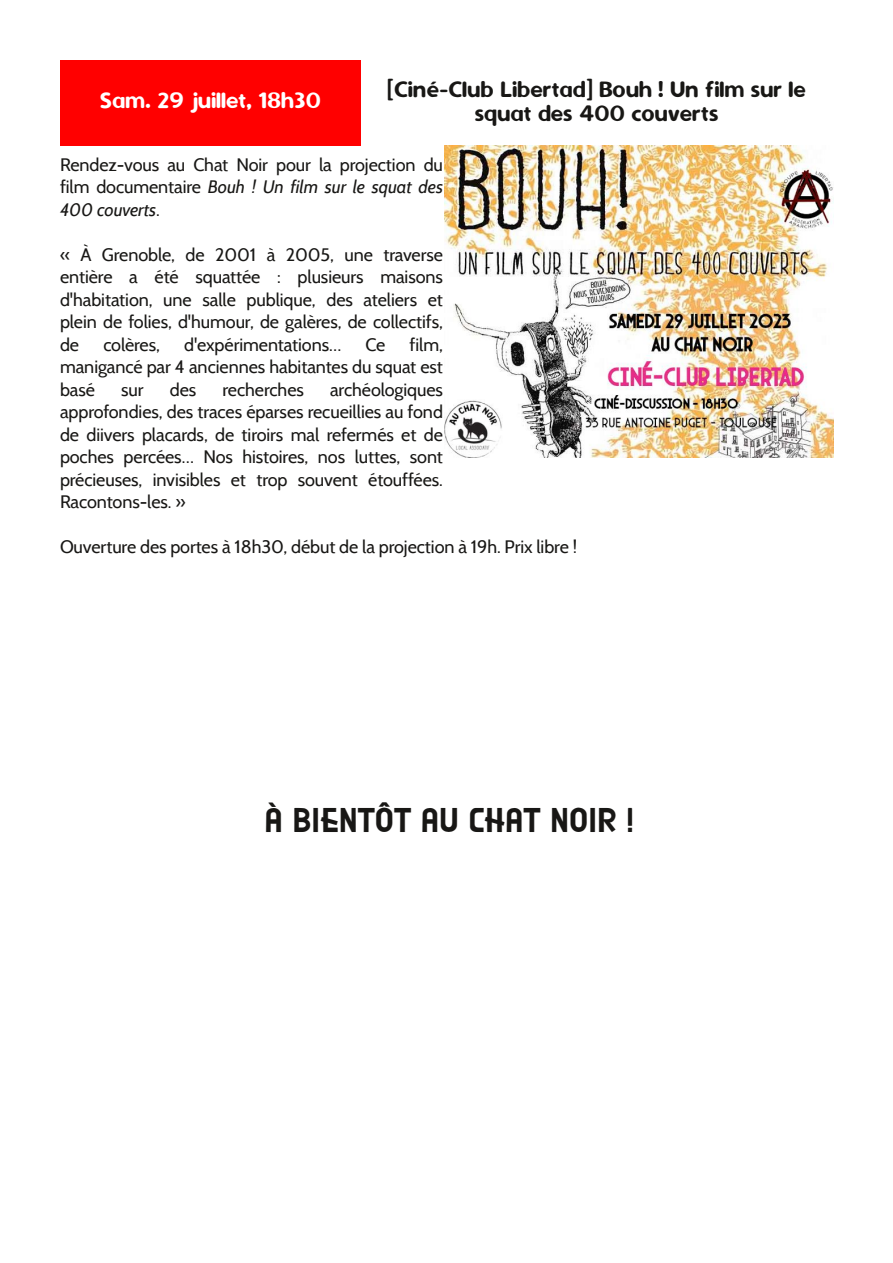
<style>
.page{position:relative;width:893px;height:1263px;background:#fff}
.page>*{position:absolute;margin:0;border:0;box-sizing:border-box;transform-origin:0 0}
.t1{font:34.5px "Madrid AMA Regular";letter-spacing:-.005em;color:#181715}
.t2{font:25.5px/24px "Dyuthi";color:#181715;text-align:center}
.t3{font:25.5px "Dyuthi";color:#fff}
.t4{font:18px/22.5px "Cabin";letter-spacing:-.005em;color:#181715;text-align:justify}
.s1{font-style:italic}
</style>
<div class="page">
<div style="left:60px;top:60px;width:300px;height:85px;background:#f00"></div>
<img style="left:444px;top:145px;width:390px;height:313px">
<h2 class="t2" style="left:387px;top:80px;width:420px">[Ciné-Club Libertad] Bouh ! Un film sur le squat des 400 couverts</h2>
<p class="t4" style="left:60px;top:153px;width:385px">Rendez-vous au Chat Noir pour la projection du film documentaire <span class="s1">Bouh ! Un film sur le squat des 400 couverts</span>.</p>
<p class="t4" style="left:60px;top:243px;width:385px">« À Grenoble, de 2001 à 2005, une traverse entière a été squattée : plusieurs maisons d'habitation, une salle publique, des ateliers et plein de folies, d'humour, de galères, de collectifs, de</p>
<h2 class="t3" style="left:99px;top:90px;width:223px">Sam. 29 juillet, 18h30</h2>
<p class="t4" style="left:60px;top:333px;width:385px;text-indent:350px">film, manigancé par 4 anciennes habitantes du squat est basé</p>
<p class="t4" style="left:103px;top:333px;width:58px">colères,</p>
<p class="t4" style="left:184px;top:333px;width:159px">d'expérimentations…</p>
<p class="t4" style="left:365px;top:333px;width:21px">Ce</p>
<p class="t4" style="left:60px;top:378px;width:384px;text-indent:270px">archéologiques approfondies, des traces éparses recueillies au fond de diivers placards, de tiroirs mal refermés et de poches percées… Nos histoires, nos luttes, sont précieuses, invisibles et trop souvent étouffées.<br>Racontons-les. »</p>
<p class="t4" style="left:60px;top:536px;width:519px">Ouverture des portes à 18h30, début de la projection à 19h. Prix libre !</p>
<p class="t4" style="left:121px;top:378px;width:24px">sur</p>
<p class="t4" style="left:170px;top:378px;width:28px">des</p>
<p class="t4" style="left:223px;top:378px;width:83px">recherches</p>
<h1 class="t1" style="left:265px;top:805px;width:371px">À BIENTÔT AU CHAT NÕIR !</h1>
</div>
